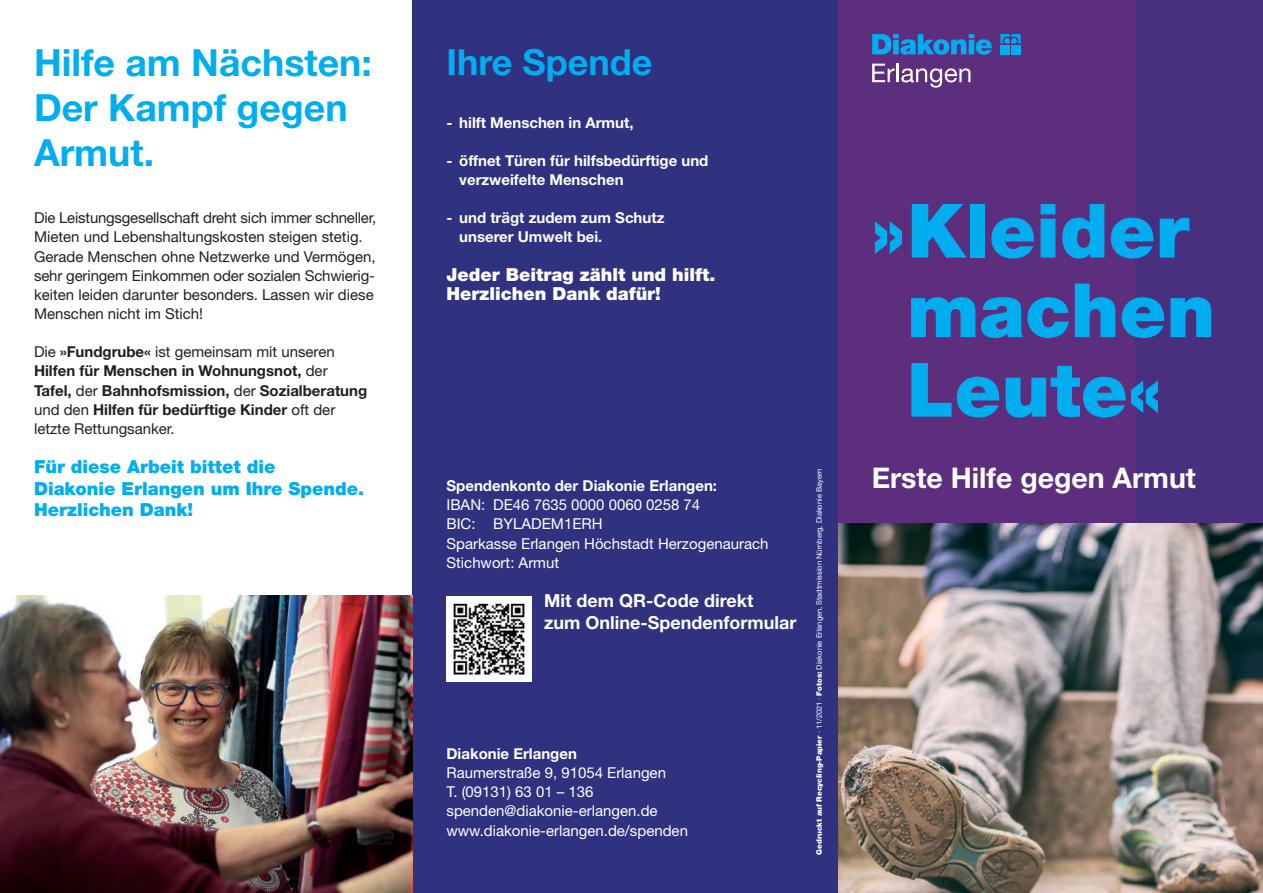
<style>
.page{position:relative;width:1263px;height:893px;background:#fff}
.page>*{position:absolute;margin:0;border:0;box-sizing:border-box;transform-origin:0 0}
.t1{font:900 75px/79.5px "Helvetica Neue";color:#00aeef;text-align:center}
.t2{font:700 37.5px/45px "Helvetica Neue";color:#00aeef}
.t3{font:700 36px "Helvetica Neue";color:#00aeef}
.t4{font:700 28.5px "Helvetica Neue";color:#fff}
.t5{font:900 18px/21.6px "Helvetica Neue";color:#00aeef}
.t6{font:900 18px/19.2px "Helvetica Neue";color:#fff}
.t7{font:700 18px/21.6px "Helvetica Neue";color:#fff}
.t8{font:15px/19.2px "Helvetica Neue";color:#231f20}
.t9{font:15px/19.2px "Helvetica Neue";color:#fff}
.t10{font:700 15px/19.2px "Helvetica Neue";color:#231f20}
.t11{font:700 15px/19.2px "Helvetica Neue";color:#fff}
.t12{font:7.5px "Helvetica Neue";color:#fff}
.s1{font-weight:400}
.s2{font-weight:900}
</style>
<div class="page">
<div style="left:838px;top:0;width:425px;height:540px;background:#5e2e7e"></div>
<div style="left:1135px;top:0;width:128px;height:757px;background:#48307e"></div>
<img style="left:838px;top:524px;width:425px;height:369px">
<svg style="left:872px;top:34px;width:120px;height:21px"></svg>
<svg style="left:1000px;top:34px;width:21px;height:9px"></svg>
<div style="left:1000px;top:45px;width:10px;height:9px;background:#00aeef"></div>
<div style="left:1011px;top:45px;width:10px;height:9px;background:#00aeef"></div>
<svg style="left:872px;top:64px;width:23px;height:18px"></svg>
<hr style="left:896px;top:64px;width:3px;height:18px;background:#fff">
<svg style="left:901px;top:68px;width:69px;height:20px"></svg>
<div style="left:412px;top:0;width:426px;height:893px;background:#30317f"></div>
<img style="left:0;top:595px;width:412px;height:298px">
<img style="left:446px;top:596px;width:85px;height:85px">
<h2 class="t2" style="left:34px;top:43px;width:339px">Hilfe am Nächsten:<br>Der Kampf gegen<br>Armut.</h2>
<p class="t8" style="left:34px;top:210px;width:344px">Die Leistungsgesellschaft dreht sich immer schneller, Mieten und Lebenshaltungskosten steigen stetig.<br>Gerade Menschen ohne Netzwerke und Vermögen, sehr geringem Einkommen oder sozialen Schwierig&shy;keiten leiden darunter besonders. Lassen wir diese Menschen nicht im Stich!</p>
<p class="t10" style="left:34px;top:344px;width:335px"><span class="s1">Die</span> »Fundgrube« <span class="s1">ist gemeinsam mit unseren </span>Hilfen für Menschen in Wohnungsnot, <span class="s1">der </span>Tafel, <span class="s1">der</span> Bahnhofsmission, <span class="s1">der</span> Sozialberatung <span class="s1">und den</span> Hilfen für bedürftige Kinder <span class="s1">oft der letzte Rettungsanker.</span></p>
<p class="t5" style="left:34px;top:457px;width:332px">Für diese Arbeit bittet die<br>Diakonie Erlangen um Ihre Spende.<br>Herzlichen Dank!</p>
<h3 class="t3" style="left:446px;top:49px;width:207px">Ihre Spende</h3>
<p class="t11" style="left:446px;top:114px;width:189px">- hilft Menschen in Armut,</p>
<p class="t11" style="left:459px;top:152px;width:251px;text-indent:-13px">- öffnet Türen für hilfsbedürftige und verzweifelte Menschen</p>
<p class="t11" style="left:459px;top:210px;width:207px;text-indent:-13px">- und trägt zudem zum Schutz unserer Umwelt bei.</p>
<p class="t6" style="left:446px;top:266px;width:271px">Jeder Beitrag zählt und hilft.<br>Herzlichen Dank dafür!</p>
<p class="t11" style="left:446px;top:478px;width:272px">Spendenkonto der Diakonie Erlangen:</p>
<p class="t9" style="left:446px;top:497px;width:323px">IBAN: DE46 7635 0000 0060 0258 74<br>BIC: BYLADEM1ERH<br>Sparkasse Erlangen Höchstadt Herzogenaurach<br>Stichwort: Armut</p>
<p class="t7" style="left:544px;top:591px;width:254px">Mit dem QR-Code direkt<br>zum Online-Spendenformular</p>
<p class="t11" style="left:446px;top:745px;width:132px">Diakonie Erlangen</p>
<p class="t9" style="left:446px;top:765px;width:243px">Raumerstraße 9, 91054 Erlangen<br>T. (09131) 63 01 – 136 spenden@diakonie-erlangen.de www.diakonie-erlangen.de/spenden</p>
<p class="t12" style="left:816px;top:850px;width:402px;rotate:-90deg"><span class="s2">Recy ling Papier</span> · 11/2020 · <span class="s2">Fotos:</span> Diakonie Erlangen, Stadtmission Nürnberg · <span class="s2">Gestaltung:</span> bühring werb agentur</p>
<p class="t12" style="left:816px;top:855px;width:388px;rotate:-90deg"><span class="s2">Gedruckt auf Recycling-Papier</span> · 11/2021 · <span class="s2">Fotos:</span> Diakonie Erlangen, Stadtmission Nürnberg, Diakonie Bayern</p>
<h1 class="t1" style="left:872px;top:197px;width:345px">»Kleider machen<br>Leute«</h1>
<h3 class="t4" style="left:872px;top:468px;width:326px">Erste Hilfe gegen Armut</h3>
</div>
